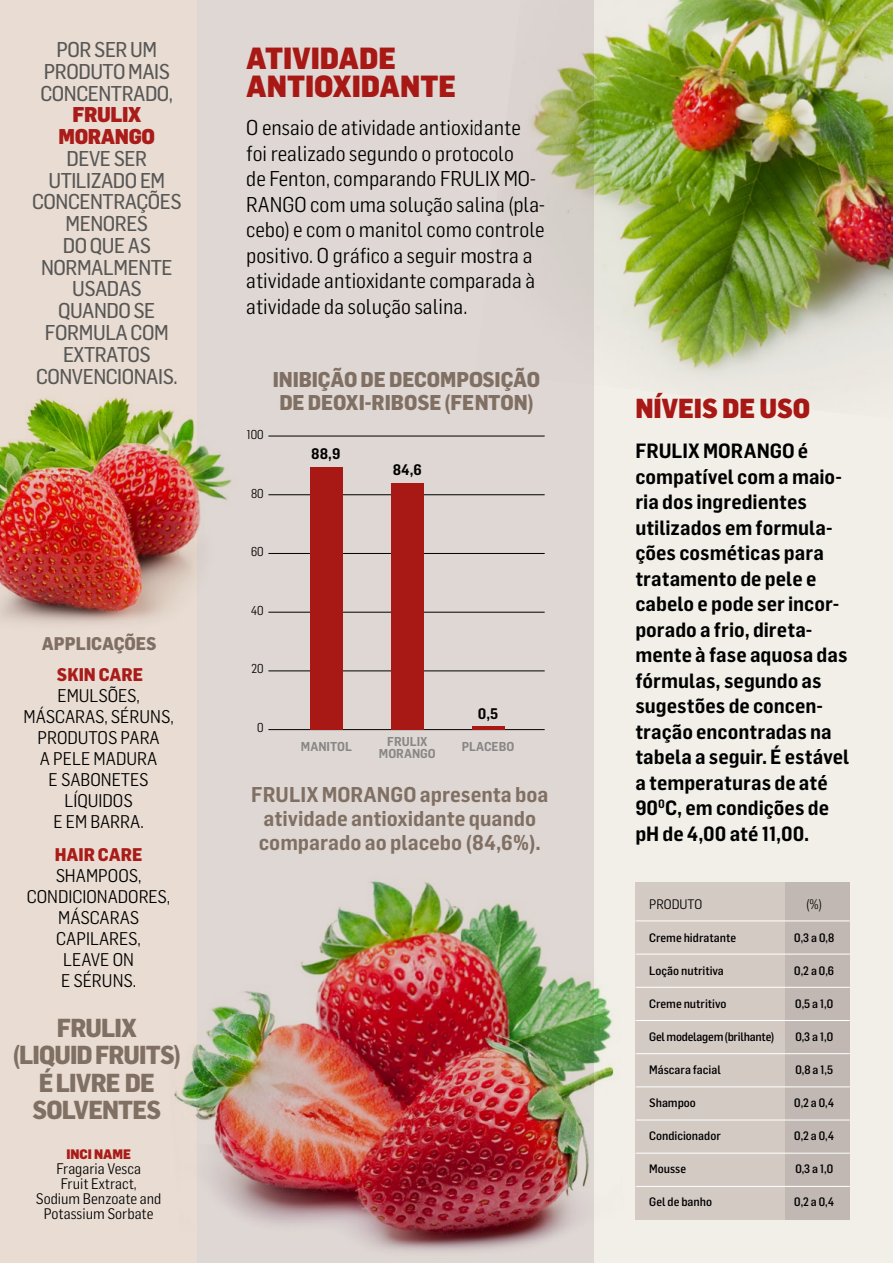
<style>
.page{position:relative;width:893px;height:1263px;background:#fff}
.page>*{position:absolute;margin:0;border:0;box-sizing:border-box;transform-origin:0 0}
.t1{font:900 30px/28.5px "Flama Semicond";color:#a81815}
.t2{font:900 27px "Flama Semicond";color:#a81815}
.t3{font:800 25.5px/27px "Flama Semicond";letter-spacing:-.035em;color:#806f63;text-align:center}
.t4{font:21px/25.5px "Flama Semicond";color:#000}
.t5{font:21px/21.8px "Flama Semicond Basic";letter-spacing:-.02em;color:#575756;text-align:center}
.t6{font:600 21px/24px "Flama Semicond";color:#806f63;text-align:center}
.t7{font:800 21px/22.5px "Flama Semicond";letter-spacing:-.005em;color:#806f63;text-align:center}
.t8{font:900 21px/21.8px "Flama Semicond";letter-spacing:-.02em;color:#a91c19;text-align:center}
.t9{font:600 20.25px/25.5px "Flama Semicond";color:#000}
.t10{font:18px/21px "Flama Semicond";color:#000;text-align:center}
.t11{font:800 18px "Flama Semicond";color:#a91c19}
.t12{font:800 18px "Flama Semicond";color:#806f63}
.t13{font:15px/15px "Flama Semicond";color:#000;text-align:center}
.t14{font:600 15px "Flama Semicond";color:#000}
.t15{font:13.5px "Flama Semicond";color:#000}
.t16{font:900 13.5px "Flama Semicond";color:#a91c19}
.t17{font:600 12.6px/12px "Flama Semicond";color:#878787;text-align:center}
.t18{font:12.6px "Flama Semicond";color:#000}
.t19{font:500 12px "Flama Semicond";color:#000}
.t20{font:500 12px "Flama Semicond";letter-spacing:-.02em;color:#000}
</style>
<div class="page">
<div style="left:0;top:0;width:198px;height:1263px;background:#e9dcd2"></div>
<div style="left:197px;top:0;width:397px;height:1263px;background:#dfd7d3"></div>
<div style="left:594px;top:0;width:299px;height:1263px;background:#eeece3"></div>
<hr style="left:268px;top:436px;width:277px;height:1px;background:#000">
<hr style="left:268px;top:494px;width:277px;height:1px;background:#000">
<hr style="left:268px;top:553px;width:277px;height:1px;background:#000">
<hr style="left:268px;top:612px;width:277px;height:1px;background:#000">
<hr style="left:268px;top:671px;width:277px;height:1px;background:#000">
<hr style="left:268px;top:729px;width:277px;height:1px;background:#000">
<hr style="left:472px;top:726px;width:32px;height:3px;background:#a81815">
<div style="left:391px;top:483px;width:32px;height:246px;background:#a81815"></div>
<div style="left:310px;top:467px;width:33px;height:262px;background:#a81815"></div>
<img style="left:174px;top:881px;width:440px;height:371px">
<img style="left:529px;top:0;width:364px;height:375px">
<img style="left:0;top:397px;width:232px;height:227px">
<div style="left:636px;top:883px;width:214px;height:337px;background:#d4cac4"></div>
<div style="left:785px;top:883px;width:65px;height:337px;background:#c1b8b3"></div>
<hr style="left:636px;top:920px;width:214px;height:1px;background:#fff">
<hr style="left:636px;top:954px;width:214px;height:1px;background:#fff">
<hr style="left:636px;top:987px;width:214px;height:1px;background:#fff">
<hr style="left:636px;top:1020px;width:214px;height:1px;background:#fff">
<hr style="left:636px;top:1120px;width:214px;height:1px;background:#fff">
<hr style="left:636px;top:1053px;width:214px;height:1px;background:#fff">
<hr style="left:636px;top:1086px;width:214px;height:1px;background:#fff">
<hr style="left:636px;top:1153px;width:214px;height:1px;background:#fff">
<hr style="left:636px;top:1186px;width:214px;height:1px;background:#fff">
<p class="t5" style="left:40px;top:38px;width:134px">POR SER UM<br>PRODUTO MAIS<br>CONCENTRADO,</p>
<p class="t8" style="left:59px;top:103px;width:98px">FRULIX<br>MORANGO</p>
<p class="t5" style="left:32px;top:147px;width:151px">DEVE SER<br>UTILIZADO EM<br>CONCENTRAÇÕES<br>MENORES<br>DO QUE AS<br>NORMALMENTE<br>USADAS<br>QUANDO SE<br>FORMULA COM<br>EXTRATOS<br>CONVENCIONAIS.</p>
<p class="t12" style="left:42px;top:632px;width:117px">APPLICAÇÕES</p>
<p class="t11" style="left:57px;top:663px;width:88px">SKIN CARE</p>
<p class="t10" style="left:23px;top:684px;width:152px">EMULSÕES,<br>MÁSCARAS, SÉRUNS,<br>PRODUTOS PARA<br>A PELE MADURA<br>E SABONETES<br>LÍQUIDOS<br>E EM BARRA.</p>
<p class="t11" style="left:55px;top:843px;width:89px">HAIR CARE</p>
<p class="t10" style="left:27px;top:864px;width:145px">SHAMPOOS,<br>CONDICIONADORES,<br>MÁSCARAS<br>CAPILARES,<br>LEAVE ON<br>E SÉRUNS.</p>
<p class="t3" style="left:13px;top:1014px;width:170px">FRULIX<br>(LIQUID FRUITS)<br>É LIVRE DE<br>SOLVENTES</p>
<p class="t16" style="left:66px;top:1145px;width:66px">INCI NAME</p>
<p class="t13" style="left:36px;top:1160px;width:127px">Fragaria Vesca<br>Fruit Extract,<br>Sodium Benzoate and<br>Potassium Sorbate</p>
<h1 class="t1" style="left:246px;top:43px;width:211px">ATIVIDADE<br>ANTIOXIDANTE</h1>
<p class="t4" style="left:246px;top:115px;width:300px">O ensaio de atividade antioxidante foi realizado segundo o protocolo<br>de Fenton, comparando FRULIX MO-RANGO com uma solução salina (pla&shy;cebo) e com o manitol como controle positivo. O gráfico a seguir mostra a atividade antioxidante comparada à atividade da solução salina.</p>
<p class="t18" style="left:247px;top:428px;width:18px">100</p>
<p class="t18" style="left:251px;top:486px;width:14px">80</p>
<p class="t7" style="left:273px;top:368px;width:269px">INIBIÇÃO DE DECOMPOSIÇÃO<br>DE DEOXI-RIBOSE (FENTON)</p>
<p class="t14" style="left:311px;top:445px;width:31px">88,9</p>
<p class="t14" style="left:393px;top:461px;width:31px">84,6</p>
<p class="t18" style="left:251px;top:545px;width:14px">60</p>
<p class="t18" style="left:251px;top:603px;width:14px">40</p>
<p class="t18" style="left:252px;top:662px;width:14px">20</p>
<p class="t18" style="left:257px;top:720px;width:8px">0</p>
<p class="t14" style="left:478px;top:705px;width:22px">0,5</p>
<p class="t17" style="left:301px;top:740px;width:53px">MANITOL</p>
<p class="t17" style="left:379px;top:735px;width:58px">FRULIX<br>MORANGO</p>
<p class="t17" style="left:462px;top:740px;width:54px">PLACEBO</p>
<p class="t6" style="left:251px;top:782px;width:299px">FRULIX MORANGO apresenta boa atividade antioxidante quando comparado ao placebo (84,6%).</p>
<h2 class="t2" style="left:635px;top:391px;width:177px">NÍVEIS DE USO</h2>
<p class="t9" style="left:635px;top:438px;width:216px">FRULIX MORANGO é compatível com a maio&shy;ria dos ingredientes utilizados em formula&shy;ções cosméticas para tratamento de pele e cabelo e pode ser incor&shy;porado a frio, direta&shy;mente à fase aquosa das fórmulas, segundo as sugestões de concen&shy;tração encontradas na tabela a seguir. É estável a temperaturas de até<br>90<sup>0</sup>C, em condições de pH de 4,00 até 11,00.</p>
<p class="t15" style="left:649px;top:896px;width:55px">PRODUTO</p>
<p class="t15" style="left:806px;top:896px;width:17px">(%)</p>
<p class="t19" style="left:649px;top:930px;width:88px">Creme hidratante</p>
<p class="t19" style="left:794px;top:930px;width:41px">0,3 a 0,8</p>
<p class="t19" style="left:649px;top:963px;width:76px">Loção nutritiva</p>
<p class="t19" style="left:794px;top:963px;width:41px">0,2 a 0,6</p>
<p class="t19" style="left:649px;top:996px;width:79px">Creme nutritivo</p>
<p class="t19" style="left:795px;top:996px;width:39px">0,5 a 1,0</p>
<p class="t20" style="left:649px;top:1029px;width:126px">Gel modelagem (brilhante)</p>
<p class="t19" style="left:795px;top:1029px;width:39px">0,3 a 1,0</p>
<p class="t19" style="left:649px;top:1062px;width:73px">Máscara facial</p>
<p class="t19" style="left:795px;top:1062px;width:39px">0,8 a 1,5</p>
<p class="t19" style="left:649px;top:1095px;width:48px">Shampoo</p>
<p class="t19" style="left:794px;top:1095px;width:41px">0,2 a 0,4</p>
<p class="t19" style="left:649px;top:1128px;width:73px">Condicionador</p>
<p class="t19" style="left:794px;top:1128px;width:41px">0,2 a 0,4</p>
<p class="t19" style="left:649px;top:1161px;width:38px">Mousse</p>
<p class="t19" style="left:795px;top:1161px;width:39px">0,3 a 1,0</p>
<p class="t19" style="left:649px;top:1194px;width:64px">Gel de banho</p>
<p class="t19" style="left:794px;top:1194px;width:41px">0,2 a 0,4</p>
</div>
